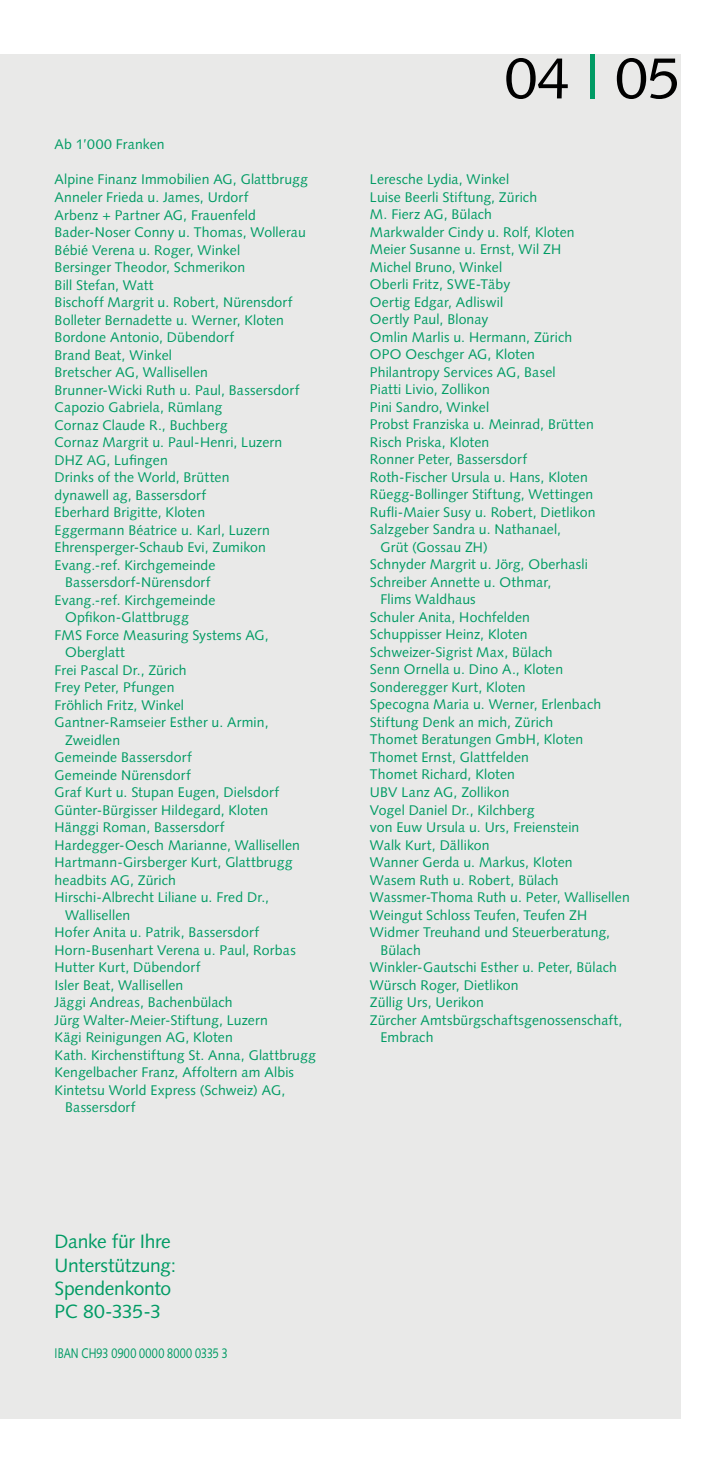
<style>
.page{position:relative;width:720px;height:1474px;background:#fff}
.page>*{position:absolute;margin:0;border:0;box-sizing:border-box;transform-origin:0 0}
.t1{font:58.45px "Syntax LT Std";color:#000}
.t2{font:19.25px/23.1px "Syntax LT Std";letter-spacing:-.015em;color:#009b64}
.t3{font:14px "Syntax LT Std";letter-spacing:.01em;color:#009b64}
.t4{font:14px "Syntax LT Std";letter-spacing:.01em;color:#009b64;scale:.77 1}
.s1{color:#009b64}
</style>
<div class="page">
<div style="left:0;top:55px;width:680px;height:1363px;background:#e9e9e8"></div>
<p class="t3" style="left:55px;top:136px;width:111px">Ab 1’000 Franken</p>
<p class="t3" style="left:55px;top:171px;width:255px">Alpine Finanz Immobilien AG, Glattbrugg</p>
<p class="t3" style="left:55px;top:189px;width:195px">Anneler Frieda u. James, Urdorf</p>
<p class="t3" style="left:55px;top:206px;width:203px">Arbenz + Partner AG, Frauenfeld</p>
<p class="t3" style="left:55px;top:224px;width:252px">Bader-Noser Conny u. Thomas, Wollerau</p>
<p class="t3" style="left:55px;top:241px;width:187px">Bébié Verena u. Roger, Winkel</p>
<p class="t3" style="left:55px;top:259px;width:192px">Bersinger Theodor, Schmerikon</p>
<p class="t3" style="left:55px;top:276px;width:100px">Bill Stefan, Watt</p>
<p class="t3" style="left:55px;top:294px;width:239px">Bischoff Margrit u. Robert, Nürensdorf</p>
<p class="t3" style="left:55px;top:311px;width:231px">Bolleter Bernadette u. Werner, Kloten</p>
<p class="t3" style="left:55px;top:329px;width:181px">Bordone Antonio, Dübendorf</p>
<p class="t3" style="left:55px;top:346px;width:119px">Brand Beat, Winkel</p>
<p class="t3" style="left:55px;top:364px;width:155px">Bretscher AG, Wallisellen</p>
<p class="t3" style="left:55px;top:381px;width:246px">Brunner-Wicki Ruth u. Paul, Bassersdorf</p>
<p class="t3" style="left:55px;top:399px;width:169px">Capozio Gabriela, Rümlang</p>
<p class="t3" style="left:55px;top:416px;width:174px">Cornaz Claude R., Buchberg</p>
<p class="t3" style="left:55px;top:434px;width:229px">Cornaz Margrit u. Paul-Henri, Luzern</p>
<p class="t3" style="left:55px;top:451px;width:115px">DHZ AG, Lufingen</p>
<p class="t3" style="left:55px;top:469px;width:176px">Drinks of the World, Brütten</p>
<p class="t3" style="left:55px;top:486px;width:153px">dynawell ag, Bassersdorf</p>
<p class="t3" style="left:55px;top:504px;width:152px">Eberhard Brigitte, Kloten</p>
<p class="t3" style="left:55px;top:521px;width:217px">Eggermann Béatrice u. Karl, Luzern</p>
<p class="t3" style="left:55px;top:539px;width:213px">Ehrensperger-Schaub Evi, Zumikon</p>
<p class="t3" style="left:55px;top:556px;width:162px">Evang.-ref. Kirchgemeinde</p>
<p class="t3" style="left:65px;top:574px;width:147px">Bassersdorf-Nürensdorf</p>
<p class="t3" style="left:55px;top:591px;width:162px">Evang.-ref. Kirchgemeinde</p>
<p class="t3" style="left:65px;top:609px;width:125px">Opfikon-Glattbrugg</p>
<p class="t3" style="left:55px;top:626px;width:216px">FMS Force Measuring Systems AG,</p>
<p class="t3" style="left:65px;top:644px;width:61px">Oberglatt</p>
<p class="t3" style="left:55px;top:661px;width:133px">Frei Pascal Dr., Zürich</p>
<p class="t3" style="left:55px;top:679px;width:121px">Frey Peter, Pfungen</p>
<p class="t3" style="left:55px;top:696px;width:131px">Fröhlich Fritz, Winkel</p>
<p class="t3" style="left:55px;top:714px;width:215px">Gantner-Ramseier Esther u. Armin,</p>
<p class="t3" style="left:65px;top:731px;width:57px">Zweidlen</p>
<p class="t3" style="left:55px;top:749px;width:138px">Gemeinde Bassersdorf</p>
<p class="t3" style="left:55px;top:766px;width:137px">Gemeinde Nürensdorf</p>
<p class="t3" style="left:55px;top:784px;width:226px">Graf Kurt u. Stupan Eugen, Dielsdorf</p>
<p class="t3" style="left:55px;top:801px;width:215px">Günter-Bürgisser Hildegard, Kloten</p>
<p class="t3" style="left:55px;top:819px;width:171px">Hänggi Roman, Bassersdorf</p>
<p class="t3" style="left:55px;top:836px;width:247px">Hardegger-Oesch Marianne, Wallisellen</p>
<p class="t3" style="left:55px;top:854px;width:239px">Hartmann-Girsberger Kurt, Glattbrugg</p>
<p class="t3" style="left:55px;top:871px;width:123px">headbits AG, Zürich</p>
<p class="t3" style="left:55px;top:889px;width:216px">Hirschi-Albrecht Liliane u. Fred Dr.,</p>
<p class="t3" style="left:65px;top:906px;width:67px">Wallisellen</p>
<p class="t3" style="left:55px;top:924px;width:206px">Hofer Anita u. Patrik, Bassersdorf</p>
<p class="t3" style="left:55px;top:941px;width:242px">Horn-Busenhart Verena u. Paul, Rorbas</p>
<p class="t3" style="left:55px;top:959px;width:147px">Hutter Kurt, Dübendorf</p>
<p class="t3" style="left:55px;top:976px;width:130px">Isler Beat, Wallisellen</p>
<p class="t3" style="left:55px;top:994px;width:179px">Jäggi Andreas, Bachenbülach</p>
<p class="t3" style="left:55px;top:1011px;width:215px">Jürg Walter-Meier-Stiftung, Luzern</p>
<p class="t3" style="left:55px;top:1029px;width:180px">Kägi Reinigungen AG, Kloten</p>
<p class="t3" style="left:55px;top:1046px;width:263px">Kath. Kirchenstiftung St. Anna, Glattbrugg</p>
<p class="t3" style="left:55px;top:1064px;width:241px">Kengelbacher Franz, Affoltern am Albis</p>
<p class="t3" style="left:55px;top:1081px;width:232px">Kintetsu World Express (Schweiz) AG,</p>
<p class="t3" style="left:65px;top:1099px;width:72px">Bassersdorf</p>
<h2 class="t2" style="left:55px;top:1230px;width:123px">Danke für Ihre<br>Unterstützung:<br>Spendenkonto<br>PC 80-335-3</h2>
<p class="t4" style="left:55px;top:1344px;width:226px">IBAN CH93 0900 0000 8000 0335 3</p>
<h1 class="t1" style="left:504px;top:44px;width:177px">04 <span class="s1">|</span> 05</h1>
<p class="t3" style="left:370px;top:171px;width:141px">Leresche Lydia, Winkel</p>
<p class="t3" style="left:370px;top:189px;width:169px">Luise Beerli Stiftung, Zürich</p>
<p class="t3" style="left:370px;top:206px;width:123px">M. Fierz AG, Bülach</p>
<p class="t3" style="left:370px;top:224px;width:206px">Markwalder Cindy u. Rolf, Kloten</p>
<p class="t3" style="left:370px;top:241px;width:193px">Meier Susanne u. Ernst, Wil ZH</p>
<p class="t3" style="left:370px;top:259px;width:134px">Michel Bruno, Winkel</p>
<p class="t3" style="left:370px;top:276px;width:142px">Oberli Fritz, SWE-Täby</p>
<p class="t3" style="left:370px;top:294px;width:135px">Oertig Edgar, Adliswil</p>
<p class="t3" style="left:370px;top:311px;width:120px">Oertly Paul, Blonay</p>
<p class="t3" style="left:370px;top:329px;width:204px">Omlin Marlis u. Hermann, Zürich</p>
<p class="t3" style="left:370px;top:346px;width:166px">OPO Oeschger AG, Kloten</p>
<p class="t3" style="left:370px;top:364px;width:187px">Philantropy Services AG, Basel</p>
<p class="t3" style="left:370px;top:381px;width:121px">Piatti Livio, Zollikon</p>
<p class="t3" style="left:370px;top:399px;width:121px">Pini Sandro, Winkel</p>
<p class="t3" style="left:370px;top:416px;width:225px">Probst Franziska u. Meinrad, Brütten</p>
<p class="t3" style="left:370px;top:434px;width:121px">Risch Priska, Kloten</p>
<p class="t3" style="left:370px;top:451px;width:159px">Ronner Peter, Bassersdorf</p>
<p class="t3" style="left:370px;top:469px;width:219px">Roth-Fischer Ursula u. Hans, Kloten</p>
<p class="t3" style="left:370px;top:486px;width:225px">Rüegg-Bollinger Stiftung, Wettingen</p>
<p class="t3" style="left:370px;top:504px;width:227px">Rufli-Maier Susy u. Robert, Dietlikon</p>
<p class="t3" style="left:370px;top:521px;width:192px">Salzgeber Sandra u. Nathanael,</p>
<p class="t3" style="left:380px;top:539px;width:109px">Grüt (Gossau ZH)</p>
<p class="t3" style="left:370px;top:556px;width:219px">Schnyder Margrit u. Jörg, Oberhasli</p>
<p class="t3" style="left:370px;top:574px;width:183px">Schreiber Annette u. Othmar,</p>
<p class="t3" style="left:380px;top:591px;width:97px">Flims Waldhaus</p>
<p class="t3" style="left:370px;top:609px;width:161px">Schuler Anita, Hochfelden</p>
<p class="t3" style="left:370px;top:626px;width:159px">Schuppisser Heinz, Kloten</p>
<p class="t3" style="left:370px;top:644px;width:184px">Schweizer-Sigrist Max, Bülach</p>
<p class="t3" style="left:370px;top:661px;width:195px">Senn Ornella u. Dino A., Kloten</p>
<p class="t3" style="left:370px;top:679px;width:157px">Sonderegger Kurt, Kloten</p>
<p class="t3" style="left:370px;top:696px;width:233px">Specogna Maria u. Werner, Erlenbach</p>
<p class="t3" style="left:370px;top:714px;width:185px">Stiftung Denk an mich, Zürich</p>
<p class="t3" style="left:370px;top:731px;width:215px">Thomet Beratungen GmbH, Kloten</p>
<p class="t3" style="left:370px;top:749px;width:160px">Thomet Ernst, Glattfelden</p>
<p class="t3" style="left:370px;top:766px;width:146px">Thomet Richard, Kloten</p>
<p class="t3" style="left:370px;top:784px;width:141px">UBV Lanz AG, Zollikon</p>
<p class="t3" style="left:370px;top:801px;width:166px">Vogel Daniel Dr., Kilchberg</p>
<p class="t3" style="left:370px;top:819px;width:211px">von Euw Ursula u. Urs, Freienstein</p>
<p class="t3" style="left:370px;top:836px;width:121px">Walk Kurt, Dällikon</p>
<p class="t3" style="left:370px;top:854px;width:204px">Wanner Gerda u. Markus, Kloten</p>
<p class="t3" style="left:370px;top:871px;width:190px">Wasem Ruth u. Robert, Bülach</p>
<p class="t3" style="left:370px;top:889px;width:261px">Wassmer-Thoma Ruth u. Peter, Wallisellen</p>
<p class="t3" style="left:370px;top:906px;width:219px">Weingut Schloss Teufen, Teufen ZH</p>
<p class="t3" style="left:370px;top:924px;width:242px">Widmer Treuhand und Steuerberatung,</p>
<p class="t3" style="left:380px;top:941px;width:42px">Bülach</p>
<p class="t3" style="left:370px;top:959px;width:248px">Winkler-Gautschi Esther u. Peter, Bülach</p>
<p class="t3" style="left:370px;top:976px;width:150px">Würsch Roger, Dietlikon</p>
<p class="t3" style="left:370px;top:994px;width:115px">Züllig Urs, Uerikon</p>
<p class="t3" style="left:370px;top:1011px;width:254px">Zürcher Amtsbürgschaftsgenossenschaft,</p>
<p class="t3" style="left:380px;top:1029px;width:54px">Embrach</p>
</div>
